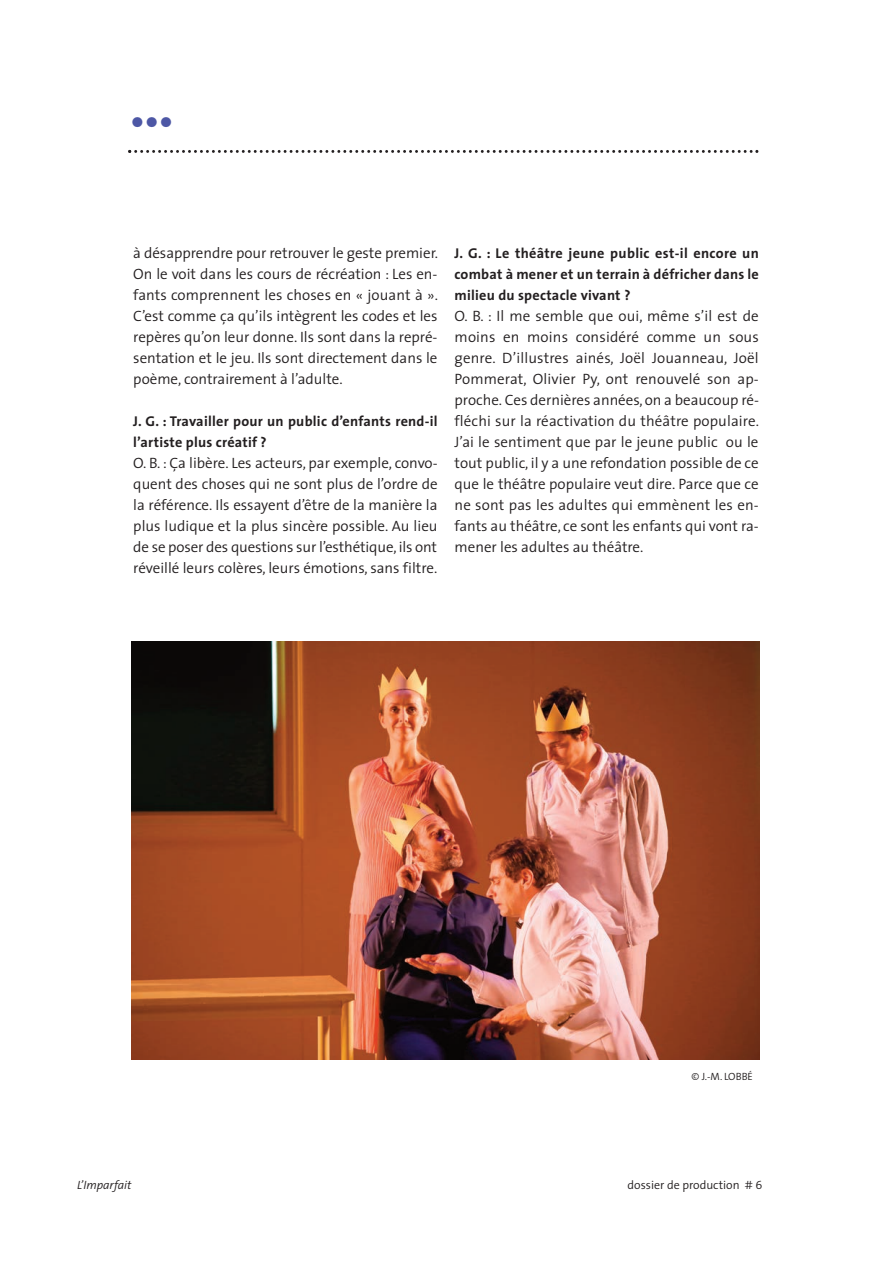
<style>
.page{position:relative;width:893px;height:1263px;background:#fff}
.page>*{position:absolute;margin:0;border:0;box-sizing:border-box;transform-origin:0 0}
.t1{font:800 30px "The Mix";color:#4d57a5}
.t2{font:300 15px/21px "The Sans";color:#231f20;text-align:justify}
.t3{font:700 14.25px/21px "The Sans";letter-spacing:.015em;color:#231f20}
.t4{font:300 12px "The Sans";color:#231f20}
.t5{font:italic 300 12px "The Sans";color:#231f20}
.t6{font:300 10.5px "The Sans";color:#231f20}
.s1{font-family:"The Sans Semi Light Caps";font-weight:400}
</style>
<div class="page">
<svg style="left:128px;top:150px;width:630px;height:3px"></svg>
<img style="left:132px;top:641px;width:627px;height:419px">
<h1 class="t1" style="left:131px;top:111px;width:43px">•••</h1>
<p class="t2" style="left:133px;top:245px;width:306px">à désapprendre pour retrouver le geste premier.<br>On le voit dans les cours de récréation : Les en&shy;fants comprennent les choses en « jouant à ».<br>C’est comme ça qu’ils intègrent les codes et les repères qu’on leur donne. Ils sont dans la repré&shy;sentation et le jeu. Ils sont directement dans le poème, contrairement à l’adulte.</p>
<p class="t3" style="left:133px;top:412px;width:306px">J. G. : Travailler pour un public d’enfants rend-il l’artiste plus créatif ?</p>
<p class="t2" style="left:133px;top:455px;width:306px">O. B. : Ça libère. Les acteurs, par exemple, convo&shy;quent des choses qui ne sont plus de l’ordre de la référence. Ils essayent d’être de la manière la plus ludique et la plus sincère possible. Au lieu de se poser des questions sur l’esthétique, ils ont réveillé leurs colères, leurs émotions, sans filtre.</p>
<p class="t3" style="left:455px;top:244px;width:306px;text-align:justify">J. G. : Le théâtre jeune public est-il encore un combat à mener et un terrain à défricher dans le milieu du spectacle vivant ?</p>
<p class="t2" style="left:455px;top:308px;width:306px">O. B. : Il me semble que oui, même s’il est de moins en moins considéré comme un sous genre. D’illustres ainés, Joël Jouanneau, Joël Pommerat, Olivier Py, ont renouvelé son ap&shy;proche. Ces dernières années, on a beaucoup ré&shy;fléchi sur la réactivation du théâtre populaire.<br>J’ai le sentiment que par le jeune public ou le tout public, il y a une refondation possible de ce que le théâtre populaire veut dire. Parce que ce ne sont pas les adultes qui emmènent les en&shy;fants au théâtre, ce sont les enfants qui vont ra&shy;mener les adultes au théâtre.</p>
<p class="t6" style="left:691px;top:1073px;width:63px">© J.-M. LOBBÉ</p>
<p class="t5" style="left:77px;top:1180px;width:56px">L’Imparfait</p>
<p class="t4" style="left:628px;top:1180px;width:136px">dossier de production # <span class="s1">6</span></p>
</div>
